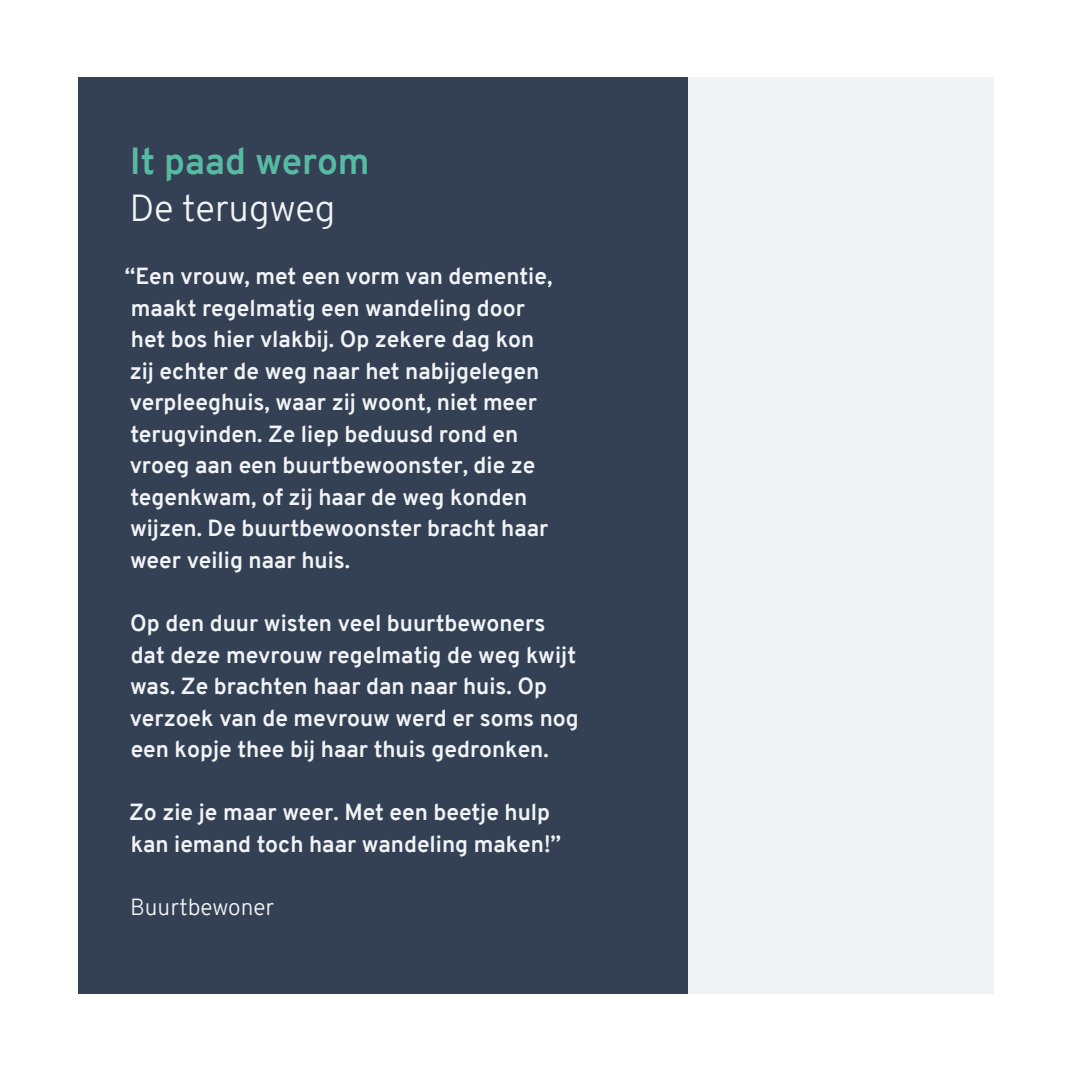
<style>
.page{position:relative;width:1072px;height:1072px;background:#fff}
.page>*{position:absolute;margin:0;border:0;box-sizing:border-box;transform-origin:0 0}
.t1{font:700 36.75px "Overpass";color:#57baa2}
.t2{font:300 36.75px "Overpass";color:#f1f4f6}
.t3{font:700 22.75px/31.5px "Overpass";color:#f1f4f6}
.t4{font:300 22.75px "Overpass";color:#f1f4f6}
</style>
<div class="page">
<div style="left:78px;top:77px;width:610px;height:916px;background:#344054"></div>
<div style="left:688px;top:77px;width:306px;height:916px;background:#f1f4f6"></div>
<h1 class="t1" style="left:130px;top:135px;width:241px">It paad werom</h1>
<h1 class="t2" style="left:129px;top:182px;width:208px">De terugweg</h1>
<p class="t3" style="left:125px;top:261px;width:429px">“Een vrouw, met een vorm van dementie, maakt regelmatig een wandeling door het bos hier vlakbij. Op zekere dag kon zij echter de weg naar het nabijgelegen verpleeghuis, waar zij woont, niet meer terugvinden. Ze liep beduusd rond en vroeg aan een buurtbewoonster, die ze tegenkwam, of zij haar de weg konden wijzen. De buurtbewoonster bracht haar weer veilig naar huis.</p>
<p class="t3" style="left:130px;top:607px;width:450px">Op den duur wisten veel buurtbewoners dat deze mevrouw regelmatig de weg kwijt was. Ze brachten haar dan naar huis. Op verzoek van de mevrouw werd er soms nog een kopje thee bij haar thuis gedronken.</p>
<p class="t3" style="left:129px;top:796px;width:433px">Zo zie je maar weer. Met een beetje hulp kan iemand toch haar wandeling maken!”</p>
<p class="t4" style="left:130px;top:890px;width:145px">Buurtbewoner</p>
</div>
